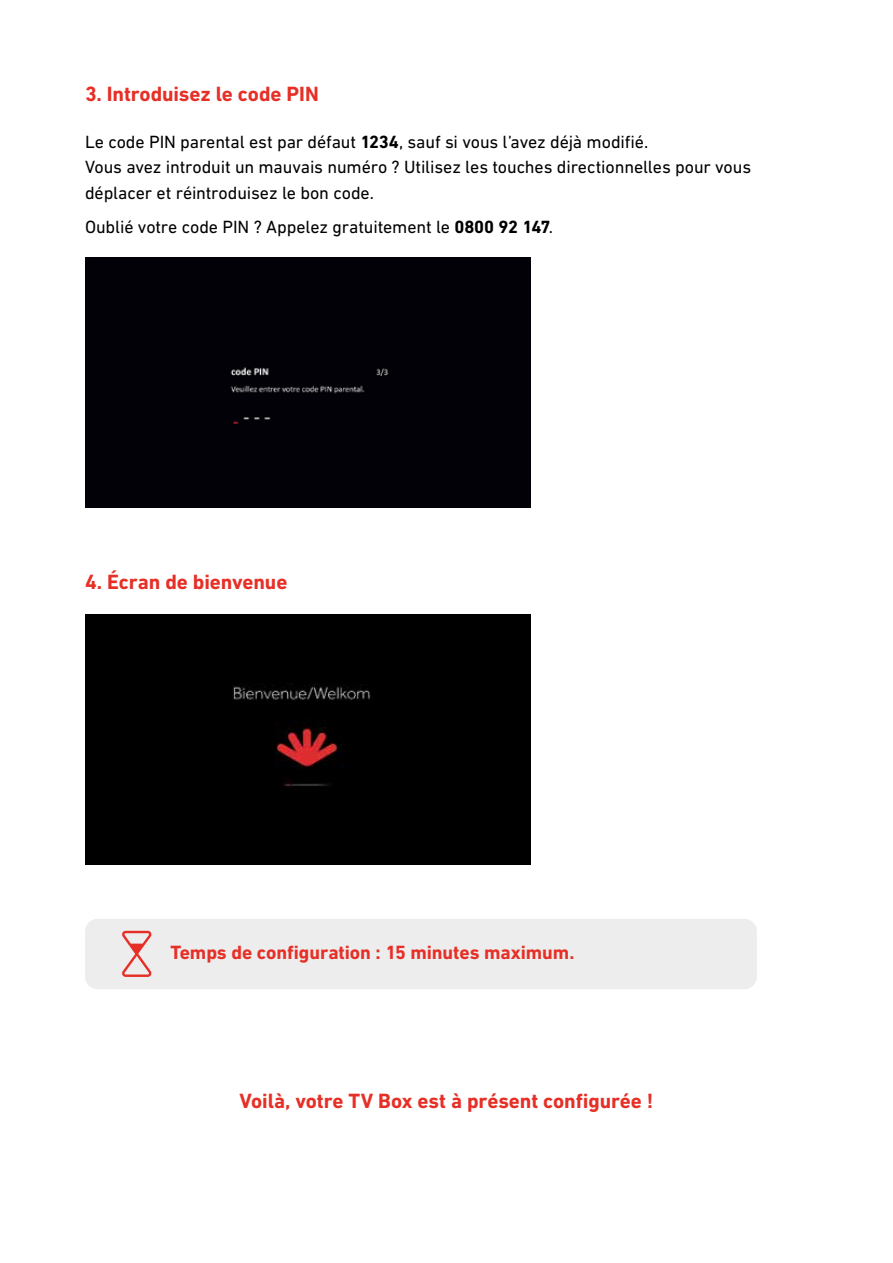
<style>
.page{position:relative;width:893px;height:1263px;background:#fff}
.page>*{position:absolute;margin:0;border:0;box-sizing:border-box;transform-origin:0 0}
.t1{font:700 21px "DIN Next LT Pro";letter-spacing:-.005em;color:#e63027}
.t2{font:700 19.5px "DIN Next LT Pro";letter-spacing:-.005em;color:#e63027}
.t3{font:18px/25.5px "DIN Next LT Pro";letter-spacing:-.005em;color:#000}
.s1{font-weight:700}
</style>
<div class="page">
<div style="left:85px;top:919px;width:672px;height:70px;background:#ededed;border-radius:13px"></div>
<div style="left:85px;top:257px;width:445px;height:251px;background:#010107"></div>
<div style="left:85px;top:614px;width:445px;height:250px;background:#000"></div>
<svg style="left:122px;top:931px;width:30px;height:46px"></svg>
<p class="t1" style="left:85px;top:81px;width:235px">3. Introduisez le code PIN</p>
<p class="t3" style="left:85px;top:128px;width:668px">Le code PIN parental est par défaut <span class="s1">1234</span>, sauf si vous l’avez déjà modifié.<br>Vous avez introduit un mauvais numéro ? Utilisez les touches directionnelles pour vous déplacer et réintroduisez le bon code.</p>
<p class="t3" style="left:85px;top:213px;width:469px">Oublié votre code PIN ? Appelez gratuitement le <span class="s1">0800 92 147</span>.</p>
<p class="t1" style="left:85px;top:570px;width:204px">4. Écran de bienvenue</p>
<p class="t2" style="left:170px;top:941px;width:405px">Temps de configuration : 15 minutes maximum.</p>
<p class="t1" style="left:239px;top:1088px;width:415px">Voilà, votre TV Box est à présent configurée !</p>
</div>
